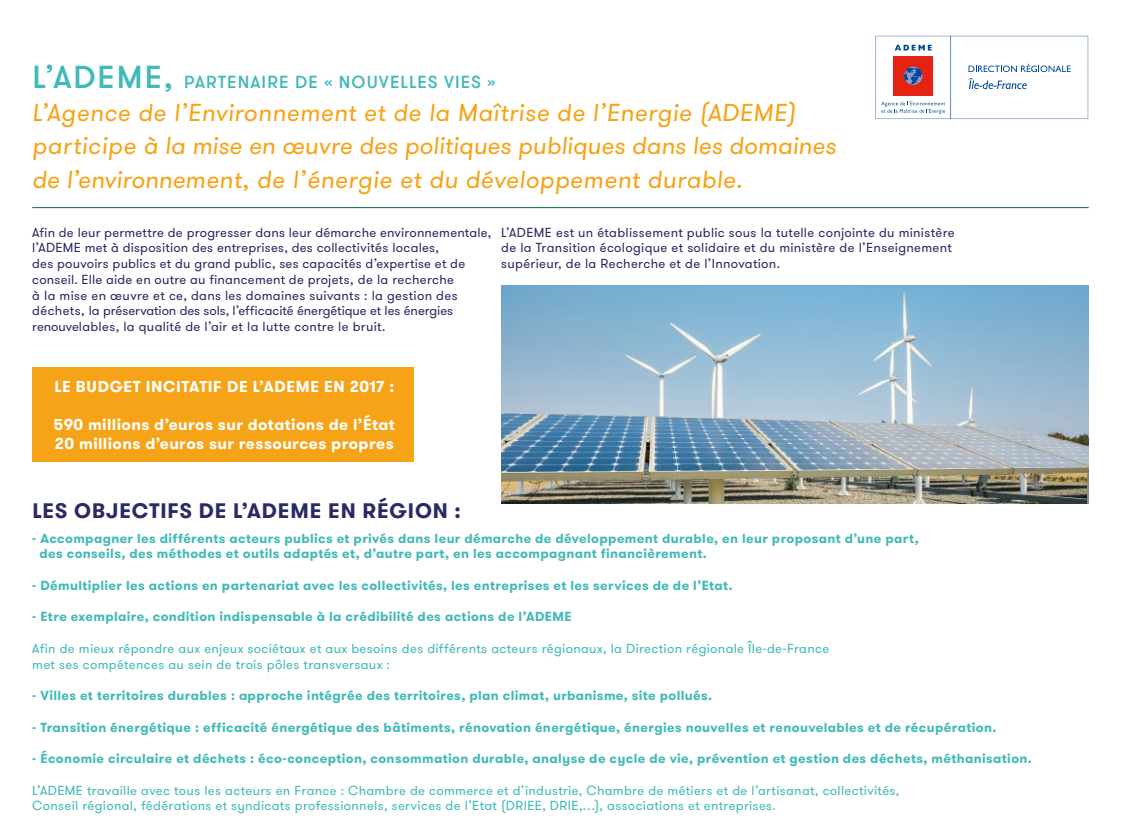
<style>
.page{position:relative;width:1121px;height:840px;background:#fff}
.page>*{position:absolute;margin:0;border:0;box-sizing:border-box;transform-origin:0 0}
.t1{font:italic 24.5px/33.2px "GT Walsheim Pro";letter-spacing:.015em;color:#f6a318}
.t2{font:700 21px "GT Walsheim Pro";letter-spacing:.04em;color:#2a2b64}
.t3{font:500 17.5px "GT Walsheim Pro";letter-spacing:.06em;color:#41b9b8}
.t4{font:700 15.75px/18.9px "GT Walsheim Pro";letter-spacing:.03em;color:#fff}
.t5{font:700 13.12px/15.8px "GT Walsheim Pro";letter-spacing:.03em;color:#41b9b8}
.t6{font:13.12px/15.8px "GT Walsheim Pro";letter-spacing:.02em;color:#2a2b64}
.t7{font:13.12px/15.8px "GT Walsheim Pro";letter-spacing:.025em;color:#41b9b8}
.s1{font-size:31.76px}
</style>
<div class="page">
<div style="left:32px;top:368px;width:382px;height:94px;background:#f6a318"></div>
<img style="left:501px;top:285px;width:588px;height:218px">
<svg style="left:876px;top:36px;width:212px;height:83px"></svg>
<hr style="left:32px;top:207px;width:1057px;height:1px;background:#126d4b">
<h3 class="t3" style="left:32px;top:71px;width:465px"><span class="s1">L’ADEME,</span> PARTENAIRE DE « NOUVELLES VIES »</h3>
<h1 class="t1" style="left:32px;top:97px;width:805px">L’Agence de l’Environnement et de la Maîtrise de l’Energie (ADEME) participe à la mise en œuvre des politiques publiques dans les domaines de l’environnement, de l’énergie et du développement durable.</h1>
<p class="t6" style="left:32px;top:225px;width:461px">Afin de leur permettre de progresser dans leur démarche environnementale, l’ADEME met à disposition des entreprises, des collectivités locales,<br>des pouvoirs publics et du grand public, ses capacités d’expertise et de conseil. Elle aide en outre au financement de projets, de la recherche<br>à la mise en œuvre et ce, dans les domaines suivants : la gestion des déchets, la préservation des sols, l’efficacité énergétique et les énergies renouvelables, la qualité de l’air et la lutte contre le bruit.</p>
<p class="t6" style="left:501px;top:225px;width:455px">L’ADEME est un établissement public sous la tutelle conjointe du ministère de la Transition écologique et solidaire et du ministère de l’Enseignement supérieur, de la Recherche et de l’Innovation.</p>
<p class="t4" style="left:55px;top:377px;width:341px">LE BUDGET INCITATIF DE L’ADEME EN 2017 :</p>
<p class="t4" style="left:54px;top:415px;width:343px">590 millions d’euros sur dotations de l’État<br>20 millions d’euros sur ressources propres</p>
<h2 class="t2" style="left:32px;top:497px;width:430px">LES OBJECTIFS DE L’ADEME EN RÉGION :</h2>
<p class="t5" style="left:39px;top:530px;width:881px;text-indent:-7px">- Accompagner les différents acteurs publics et privés dans leur démarche de développement durable, en leur proposant d’une part, des conseils, des méthodes et outils adaptés et, d’autre part, en les accompagnant financièrement.</p>
<p class="t5" style="left:32px;top:578px;width:702px">- Démultiplier les actions en partenariat avec les collectivités, les entreprises et les services de de l’Etat.</p>
<p class="t5" style="left:32px;top:609px;width:541px">- Etre exemplaire, condition indispensable à la crédibilité des actions de l’ADEME</p>
<p class="t7" style="left:32px;top:641px;width:798px">Afin de mieux répondre aux enjeux sociétaux et aux besoins des différents acteurs régionaux, la Direction régionale Île-de-France met ses compétences au sein de trois pôles transversaux :</p>
<p class="t5" style="left:32px;top:688px;width:681px">- Villes et territoires durables : approche intégrée des territoires, plan climat, urbanisme, site pollués.</p>
<p class="t5" style="left:32px;top:719px;width:965px">- Transition énergétique : efficacité énergétique des bâtiments, rénovation énergétique, énergies nouvelles et renouvelables et de récupération.</p>
<p class="t5" style="left:32px;top:751px;width:1001px">- Économie circulaire et déchets : éco-conception, consommation durable, analyse de cycle de vie, prévention et gestion des déchets, méthanisation.</p>
<p class="t7" style="left:32px;top:783px;width:869px">L’ADEME travaille avec tous les acteurs en France : Chambre de commerce et d’industrie, Chambre de métiers et de l’artisanat, collectivités,<br>Conseil régional, fédérations et syndicats professionnels, services de l’Etat (DRIEE, DRIE,…), associations et entreprises.</p>
</div>
